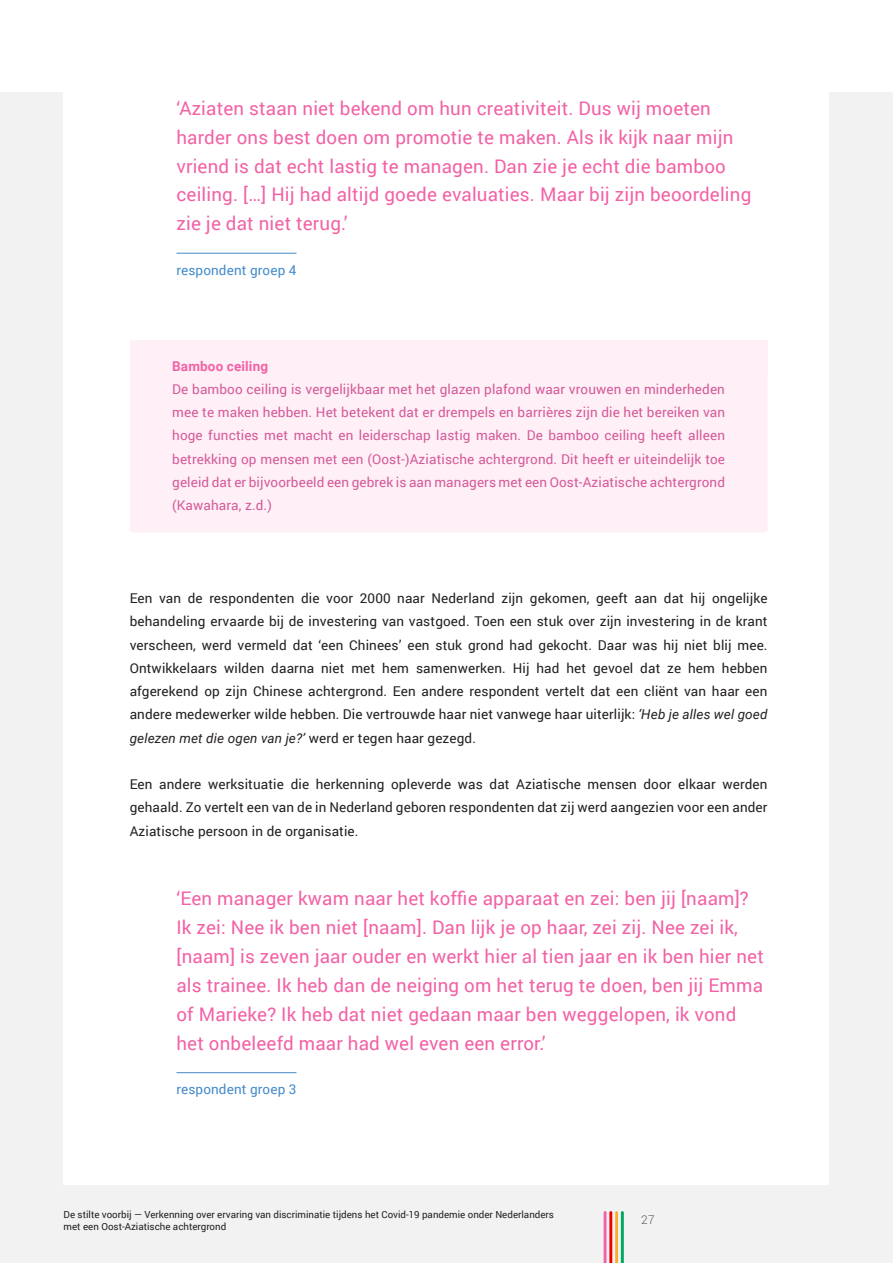
<style>
.page{position:relative;width:893px;height:1263px;background:#fff}
.page>*{position:absolute;margin:0;border:0;box-sizing:border-box;transform-origin:0 0}
.t1{font:18.75px/28.8px "Roboto";letter-spacing:.01em;color:#f262a6}
.Broodtekst{font:13.5px/23.2px "Roboto";letter-spacing:.01em;color:#231f20;text-align:justify}
.Kader_tekst{font:13.5px/23.2px "Roboto";letter-spacing:.01em;color:#d45a99;text-align:justify}
.Quote-gever{font:13.5px "Roboto";letter-spacing:.01em;color:#448bca}
.Kop_-_kader{font:700 13.5px "Roboto";letter-spacing:.01em;color:#f262a6}
.t2{font:300 12px "Roboto";color:#5b5c61}
.t3{font:9.75px/11.7px "Roboto";color:#231f20}
.s1{font-style:italic}
</style>
<div class="page">
<div style="left:0;top:92px;width:893px;height:1171px;background:#f2f2f3"></div>
<div style="left:64px;top:53px;width:765px;height:1131px;background:#fff"></div>
<svg style="left:604px;top:1211px;width:20px;height:52px"></svg>
<hr style="left:176px;top:253px;width:120px;height:1px;background:#448bca">
<div style="left:130px;top:341px;width:637px;height:33px;background:#ffeff6"></div>
<div style="left:130px;top:363px;width:637px;height:169px;background:#ffeff6;border-radius:2px"></div>
<hr style="left:176px;top:1072px;width:120px;height:1px;background:#448bca">
<p class="t1" style="left:176px;top:93px;width:576px">‘Aziaten staan niet bekend om hun creativiteit. Dus wij moeten harder ons best doen om promotie te maken. Als ik kijk naar mijn vriend is dat echt lastig te managen. Dan zie je echt die bamboo ceiling. […] Hij had altijd goede evaluaties. Maar bij zijn beoordeling zie je dat niet terug.’</p>
<p class="Quote-gever" style="left:176px;top:261px;width:122px">respondent groep 4</p>
<p class="Kop_-_kader" style="left:172px;top:356px;width:97px">Bamboo ceiling</p>
<p class="Kader_tekst" style="left:172px;top:377px;width:554px">De bamboo ceiling is vergelijkbaar met het glazen plafond waar vrouwen en minderheden mee te maken hebben. Het betekent dat er drempels en barrières zijn die het bereiken van hoge functies met macht en leiderschap lastig maken. De bamboo ceiling heeft alleen betrekking op mensen met een (Oost-)Aziatische achtergrond. Dit heeft er uiteindelijk toe geleid dat er bijvoorbeeld een gebrek is aan managers met een Oost-Aziatische achtergrond (Kawahara, z.d.)</p>
<p class="Broodtekst" style="left:130px;top:586px;width:639px">Een van de respondenten die voor 2000 naar Nederland zijn gekomen, geeft aan dat hij ongelijke behandeling ervaarde bij de investering van vastgoed. Toen een stuk over zijn investering in de krant verscheen, werd vermeld dat ‘een Chinees’ een stuk grond had gekocht. Daar was hij niet blij mee.<br>Ontwikkelaars wilden daarna niet met hem samenwerken. Hij had het gevoel dat ze hem hebben afgerekend op zijn Chinese achtergrond. Een andere respondent vertelt dat een cliënt van haar een andere medewerker wilde hebben. Die vertrouwde haar niet vanwege haar uiterlijk: <span class="s1">‘Heb je alles wel goed gelezen met die ogen van je?’</span> werd er tegen haar gezegd.</p>
<p class="Broodtekst" style="left:130px;top:772px;width:639px">Een andere werksituatie die herkenning opleverde was dat Aziatische mensen door elkaar werden gehaald. Zo vertelt een van de in Nederland geboren respondenten dat zij werd aangezien voor een ander Aziatische persoon in de organisatie.</p>
<p class="t1" style="left:176px;top:884px;width:589px">‘Een manager kwam naar het koffie apparaat en zei: ben jij [naam]?<br>Ik zei: Nee ik ben niet [naam]. Dan lijk je op haar, zei zij. Nee zei ik, [naam] is zeven jaar ouder en werkt hier al tien jaar en ik ben hier net als trainee. Ik heb dan de neiging om het terug te doen, ben jij Emma of Marieke? Ik heb dat niet gedaan maar ben weggelopen, ik vond het onbeleefd maar had wel even een error.’</p>
<p class="Quote-gever" style="left:176px;top:1080px;width:122px">respondent groep 3</p>
<p class="t3" style="left:64px;top:1208px;width:492px">De stilte voorbij — Verkenning over ervaring van discriminatie tijdens het Covid-19 pandemie onder Nederlanders met een Oost-Aziatische achtergrond</p>
<p class="t2" style="left:641px;top:1211px;width:15px">27</p>
</div>
